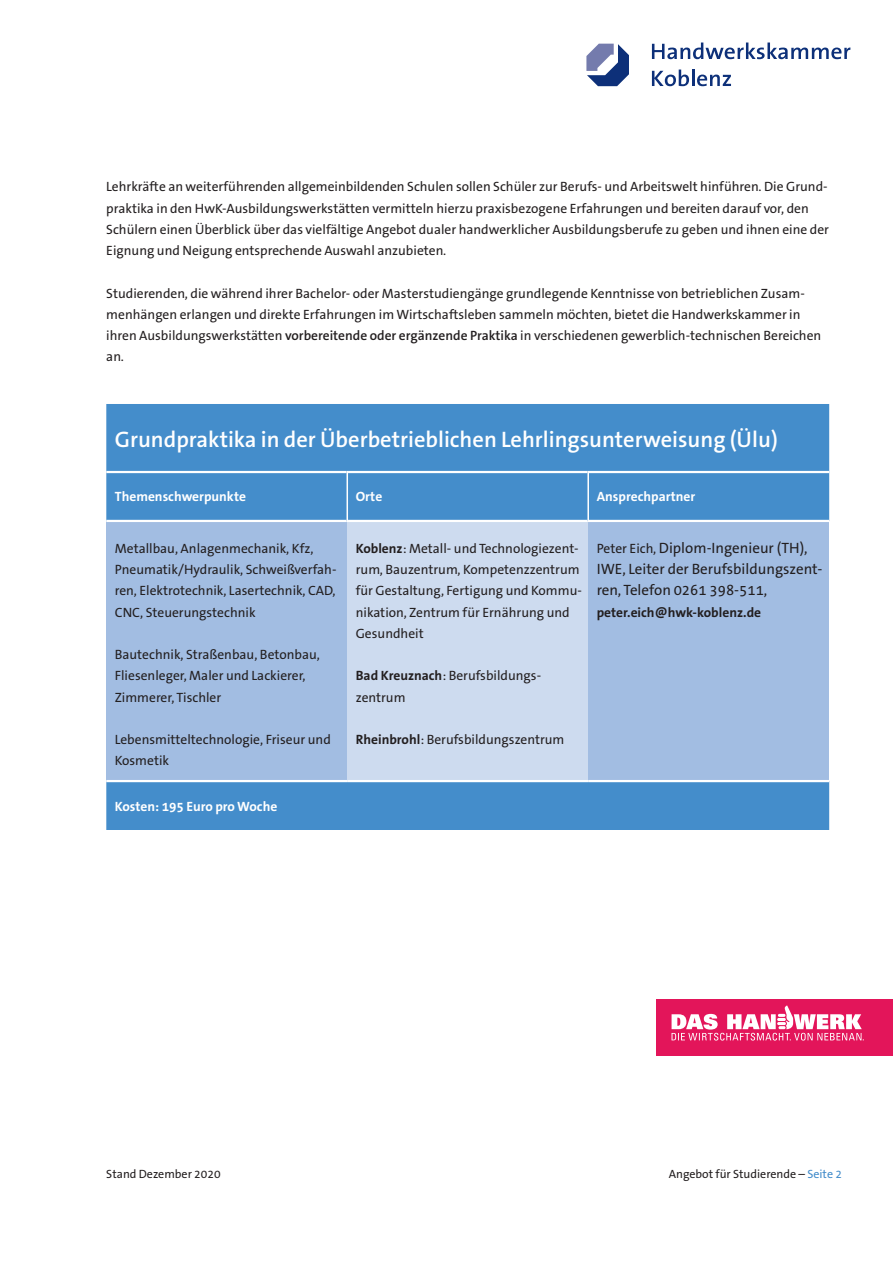
<style>
.page{position:relative;width:893px;height:1263px;background:#fff}
.page>*{position:absolute;margin:0;border:0;box-sizing:border-box;transform-origin:0 0}
.t1{font:600 22.5px "The Sans B W6";color:#fff}
.t2{font:15px/21.3px "The Sans B W5 Plain";color:#231f20}
.t3{font:13.5px/21.3px "The Sans B W5 Plain";color:#231f20}
.t4{font:700 13.5px "The Sans B W7";color:#fff}
.t5{font:700 13.5px "The Sans B W7";color:#231f20}
.t6{font:12px "The Sans B W5 Plain";color:#231f20}
.s1{font-family:"The Sans B W6";font-weight:600}
.s2{font-size:13.5px}
.s3{font-family:"The Sans B W7";font-weight:700}
.s4{color:#448dcb}
</style>
<div class="page">
<div style="left:657px;top:999px;width:233px;height:56px;background:#e3155a"></div>
<svg style="left:671px;top:1005px;width:193px;height:35px"></svg>
<div style="left:106px;top:404px;width:723px;height:426px;background:#448dcb"></div>
<div style="left:106px;top:521px;width:241px;height:260px;background:#a2bde2"></div>
<div style="left:347px;top:521px;width:241px;height:260px;background:#cddbef"></div>
<div style="left:588px;top:521px;width:241px;height:260px;background:#a2bde2"></div>
<hr style="left:106px;top:471px;width:240px;height:2px;background:#fff">
<hr style="left:348px;top:471px;width:239px;height:2px;background:#fff">
<hr style="left:589px;top:471px;width:240px;height:2px;background:#fff">
<hr style="left:106px;top:520px;width:240px;height:2px;background:#fff">
<hr style="left:348px;top:520px;width:239px;height:2px;background:#fff">
<hr style="left:589px;top:520px;width:240px;height:2px;background:#fff">
<hr style="left:346px;top:471px;width:2px;height:51px;background:#fff">
<hr style="left:587px;top:471px;width:2px;height:51px;background:#fff">
<hr style="left:106px;top:780px;width:241px;height:2px;background:#fff">
<hr style="left:347px;top:780px;width:241px;height:2px;background:#fff">
<hr style="left:588px;top:780px;width:241px;height:2px;background:#fff">
<svg style="left:652px;top:43px;width:198px;height:16px"></svg>
<svg style="left:652px;top:70px;width:79px;height:16px"></svg>
<svg style="left:586px;top:44px;width:43px;height:42px"></svg>
<p class="t3" style="left:106px;top:176px;width:724px">Lehrkräfte an weiterführenden allgemeinbildenden Schulen sollen Schüler zur Berufs- und Arbeitswelt hinführen. Die Grund&shy;praktika in den HwK-Ausbildungswerkstätten vermitteln hierzu praxisbezogene Erfahrungen und bereiten darauf vor, den Schülern einen Überblick über das vielfältige Angebot dualer handwerklicher Ausbildungsberufe zu geben und ihnen eine der Eignung und Neigung entsprechende Auswahl anzubieten.</p>
<p class="t3" style="left:106px;top:283px;width:716px">Studierenden, die während ihrer Bachelor- oder Masterstudiengänge grundlegende Kenntnisse von betrieblichen Zusam&shy;menhängen erlangen und direkte Erfahrungen im Wirtschaftsleben sammeln möchten, bietet die Handwerkskammer in ihren Ausbildungswerkstätten <span class="s1">vorbereitende oder ergänzende Praktika</span> in verschiedenen gewerblich-technischen Bereichen an.</p>
<h1 class="t1" style="left:115px;top:424px;width:665px">Grundpraktika in der Überbetrieblichen Lehrlingsunterweisung (Ülu)</h1>
<p class="t4" style="left:115px;top:488px;width:133px">Themenschwerpunkte</p>
<p class="t4" style="left:356px;top:488px;width:28px">Orte</p>
<p class="t4" style="left:597px;top:488px;width:100px">Ansprechpartner</p>
<p class="t3" style="left:115px;top:538px;width:223px">Metallbau, Anlagenmechanik, Kfz, Pneumatik/Hydraulik, Schweißverfah&shy;ren, Elektrotechnik, Lasertechnik, CAD, CNC, Steuerungstechnik</p>
<p class="t3" style="left:115px;top:644px;width:207px">Bautechnik, Straßenbau, Betonbau,<br>Fliesenleger, Maler und Lackierer,<br>Zimmerer, Tischler</p>
<p class="t3" style="left:115px;top:729px;width:218px">Lebensmitteltechnologie, Friseur und<br>Kosmetik</p>
<p class="t2" style="left:597px;top:537px;width:227px"><span class="s2">Peter Eich,</span> Diplom-Ingenieur (TH),<br>IWE, Leiter der Berufsbildungszent&shy;ren, Telefon 0261 398-511,</p>
<p class="t5" style="left:597px;top:603px;width:166px">peter.eich@hwk-koblenz.de</p>
<p class="t3" style="left:356px;top:538px;width:228px"><span class="s3">Koblenz</span>: Metall- und Technologiezent&shy;rum, Bauzentrum, Kompetenzzentrum für Gestaltung, Fertigung und Kommu&shy;nikation, Zentrum für Ernährung und<br>Gesundheit</p>
<p class="t3" style="left:356px;top:665px;width:187px"><span class="s3">Bad Kreuznach</span>: Berufsbildungs&shy;zentrum</p>
<p class="t3" style="left:356px;top:729px;width:210px"><span class="s3">Rheinbrohl</span>: Berufsbildungszentrum</p>
<p class="t4" style="left:115px;top:797px;width:164px">Kosten: 195 Euro pro Woche</p>
<p class="t6" style="left:106px;top:1166px;width:116px">Stand Dezember 2020</p>
<p class="t6" style="left:669px;top:1166px;width:175px">Angebot für Studierende – <span class="s4">Seite 2</span></p>
</div>
